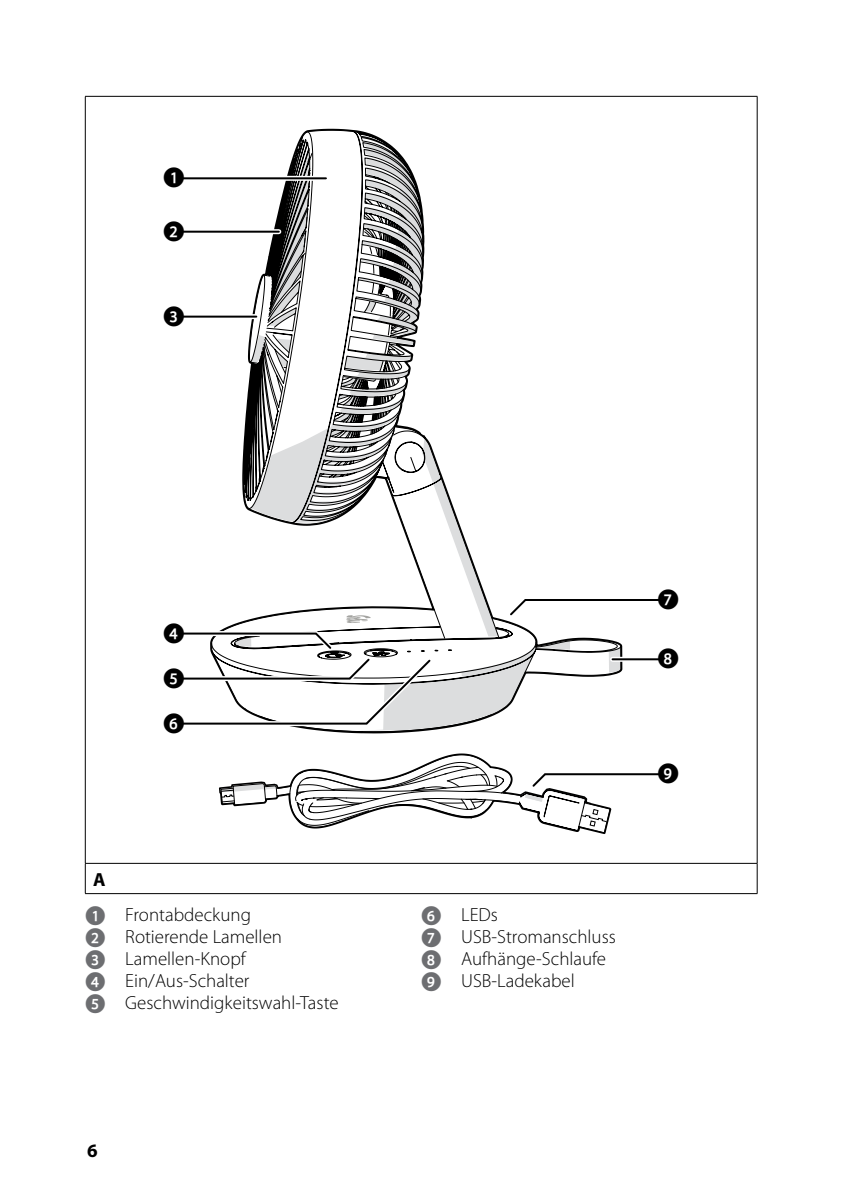
<style>
.page{position:relative;width:842px;height:1191px;background:#fff}
.page>*{position:absolute;margin:0;border:0;box-sizing:border-box;transform-origin:0 0}
.t1{font:20px "Manualise Call out Closed Glyphs Bold Bold";color:#000}
.t2{font:300 19px/22px "Myriad Pro";color:#000}
.t3{font:700 19px "Myriad Pro";color:#000}
.s1{font-weight:700}
.s2{font-family:"Manualise Call out Closed Glyphs Bold Bold";font-weight:400;color:#6d6e71}
</style>
<div class="page">
<hr style="left:85px;top:96px;width:672px;height:1px;background:#000">
<hr style="left:85px;top:97px;width:1px;height:766px;background:#000">
<hr style="left:757px;top:97px;width:1px;height:766px;background:#000">
<hr style="left:85px;top:863px;width:672px;height:1px;background:#000">
<hr style="left:85px;top:863px;width:1px;height:30px;background:#000">
<hr style="left:757px;top:863px;width:1px;height:30px;background:#000">
<hr style="left:85px;top:893px;width:672px;height:1px;background:#000">
<svg style="left:219px;top:753px;width:442px;height:81px"></svg>
<svg style="left:177px;top:95px;width:488px;height:633px"></svg>
<p class="t1" style="left:163px;top:168px;width:23px">1</p>
<p class="t1" style="left:163px;top:221px;width:23px">2</p>
<p class="t1" style="left:163px;top:306px;width:23px">3</p>
<p class="t1" style="left:163px;top:623px;width:23px">4</p>
<p class="t1" style="left:163px;top:668px;width:23px">5</p>
<p class="t1" style="left:163px;top:713px;width:23px">6</p>
<p class="t2" style="left:85px;top:861px;width:167px;line-height:35.8px;text-indent:8px"><span class="s1">A<br></span><span class="s2">1</span> Frontabdeckung</p>
<p class="t2" style="left:85px;top:926px;width:255px"><span class="s2">2</span> Rotierende Lamellen<br><span class="s2">3</span> Lamellen-Knopf<br><span class="s2">4</span> Ein/Aus-Schalter<br><span class="s2">5</span> Geschwindigkeitswahl-Taste</p>
<p class="t3" style="left:87px;top:1137px;width:12px">6</p>
<p class="t1" style="left:657px;top:589px;width:23px">7</p>
<p class="t1" style="left:657px;top:648px;width:23px">8</p>
<p class="t1" style="left:657px;top:763px;width:23px">9</p>
<p class="t2" style="left:421px;top:904px;width:196px"><span class="s2">6</span> LEDs<br><span class="s2">7</span> USB-Stromanschluss<br><span class="s2">8</span> Aufhänge-Schlaufe<br><span class="s2">9</span> USB-Ladekabel</p>
</div>
